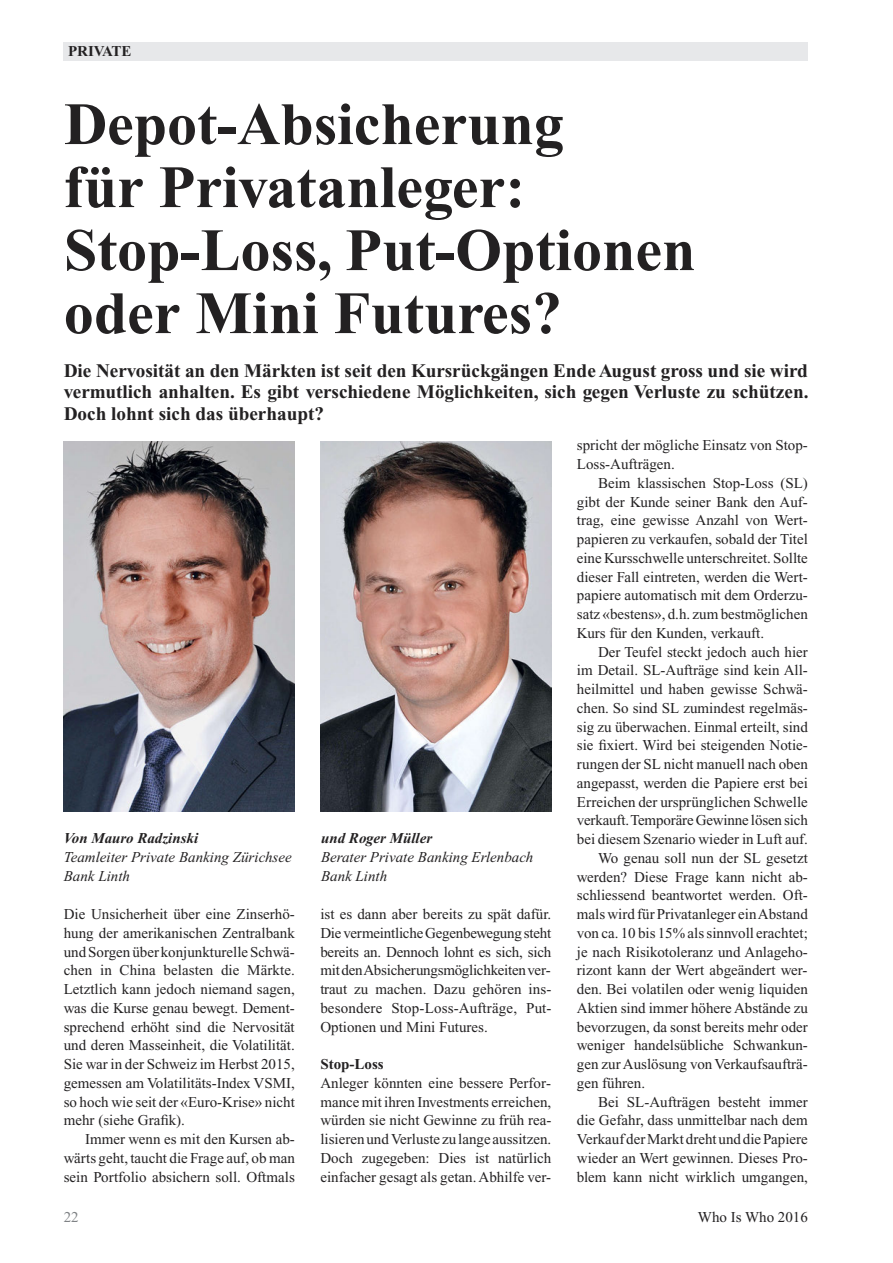
<style>
.page{position:relative;width:893px;height:1263px;background:#fff}
.page>*{position:absolute;margin:0;border:0;box-sizing:border-box;transform-origin:0 0}
.t1{font:700 60px/63px "Times New Roman PS Std";color:#232122}
.t2{font:700 19.2px/21.8px "Times New Roman PS Std";color:#232122;text-align:justify}
.t3{font:15px/18.8px "Times New Roman PS Std";color:#232122;text-align:justify}
.t4{font:italic 15px "Times New Roman PS Std";color:#232122}
.t5{font:italic 700 15px "Times New Roman PS Std";color:#232122}
.t6{font:700 15px "Times New Roman PS Std";color:#232122}
.t7{font:15px "Times New Roman PS Std";color:#7f8285}
</style>
<div class="page">
<div style="left:64px;top:43px;width:744px;height:18px;background:#e7e8ea"></div>
<img style="left:64px;top:442px;width:231px;height:370px">
<img style="left:320px;top:442px;width:231px;height:370px">
<p class="t6" style="left:68px;top:46px;width:65px">PrIvate</p>
<h1 class="t1" style="left:64px;top:99px;width:633px">Depot-absicherung<br>für Privatanleger:<br>Stop-Loss, Put-Optionen oder Mini Futures?</h1>
<p class="t2" style="left:64px;top:361px;width:746px">Die Nervosität an den Märkten ist seit den Kursrückgängen ende august gross und sie wird vermutlich anhalten. es gibt verschiedene Möglichkeiten, sich gegen verluste zu schützen.<br>Doch lohnt sich das überhaupt?</p>
<p class="t5" style="left:64px;top:833px;width:136px">Von Mauro Radzinski</p>
<p class="t5" style="left:321px;top:833px;width:113px">und Roger Müller</p>
<p class="t4" style="left:64px;top:851px;width:229px">Teamleiter Private Banking Zürichsee</p>
<p class="t4" style="left:321px;top:851px;width:214px">Berater Private Banking Erlenbach</p>
<p class="t4" style="left:64px;top:870px;width:68px">Bank Linth</p>
<p class="t4" style="left:321px;top:870px;width:68px">Bank Linth</p>
<p class="t3" style="left:64px;top:906px;width:233px">Die Unsicherheit über eine Zinserhö&shy;hung der amerikanischen Zentralbank und Sorgen über konjunkturelle Schwä&shy;chen in China belasten die Märkte.<br>Letztlich kann jedoch niemand sagen, was die Kurse genau bewegt. Dement&shy;sprechend erhöht sind die Nervosität und deren Masseinheit, die Volatilität.<br>Sie war in der Schweiz im Herbst 2015, gemessen am Volatilitäts-Index VSMI, so hoch wie seit der «Euro-Krise» nicht mehr (siehe Grafik).</p>
<p class="t3" style="left:64px;top:1131px;width:233px;text-indent:21px">Immer wenn es mit den Kursen ab&shy;wärts geht, taucht die Frage auf, ob man sein Portfolio absichern soll. Oftmals</p>
<p class="t3" style="left:320px;top:906px;width:233px">ist es dann aber bereits zu spät dafür.<br>Die vermeintliche Gegenbewegung steht bereits an. Dennoch lohnt es sich, sich mit den Absicherungsmöglichkeiten ver&shy;traut zu machen. Dazu gehören ins - besondere Stop-Loss-Aufträge, Put-Optionen und Mini Futures.</p>
<p class="t6" style="left:320px;top:1059px;width:65px">Stop-Loss</p>
<p class="t3" style="left:320px;top:1075px;width:233px">Anleger könnten eine bessere Perfor&shy;mance mit ihren Investments erreichen, würden sie nicht Gewinne zu früh rea&shy;lisieren und Verluste zu lange aussitzen.<br>Doch zugegeben: Dies ist natürlich einfacher gesagt als getan. Abhilfe ver-</p>
<p class="t3" style="left:577px;top:437px;width:233px">spricht der mögliche Einsatz von Stop-<br>Loss-Aufträgen.</p>
<p class="t3" style="left:577px;top:475px;width:233px;text-indent:21px">Beim klassischen Stop-Loss (SL) gibt der Kunde seiner Bank den Auf&shy;trag, eine gewisse Anzahl von Wert - papieren zu verkaufen, sobald der Titel eine Kursschwelle unterschreitet. Sollte dieser Fall eintreten, werden die Wert&shy;papiere automatisch mit dem Orderzu&shy;satz «bestens», d.h. zum bestmöglichen Kurs für den Kunden, verkauft.</p>
<p class="t3" style="left:598px;top:643px;width:211px">Der Teufel steckt jedoch auch hier</p>
<p class="t3" style="left:577px;top:662px;width:233px">im Detail. SL-Aufträge sind kein All-</p>
<p class="t3" style="left:577px;top:681px;width:233px">heilmittel und haben gewisse Schwä-</p>
<p class="t3" style="left:577px;top:700px;width:233px">chen. So sind SL zumindest regelmäs-</p>
<p class="t3" style="left:577px;top:718px;width:233px">sig zu überwachen. Einmal erteilt, sind</p>
<p class="t3" style="left:577px;top:737px;width:233px">sie fixiert. Wird bei steigenden Notie-</p>
<p class="t3" style="left:577px;top:756px;width:233px">rungen der SL nicht manuell nach oben</p>
<p class="t3" style="left:577px;top:775px;width:233px">angepasst, werden die Papiere erst bei</p>
<p class="t3" style="left:577px;top:793px;width:233px">Erreichen der ursprünglichen Schwelle</p>
<p class="t3" style="left:577px;top:812px;width:233px">verkauft. Temporäre Gewinne lösen sich</p>
<p class="t3" style="left:577px;top:831px;width:233px">bei diesem Szenario wieder in Luft auf.</p>
<p class="t3" style="left:598px;top:850px;width:211px">Wo genau soll nun der SL gesetzt</p>
<p class="t3" style="left:577px;top:868px;width:233px">werden? Diese Frage kann nicht ab-</p>
<p class="t3" style="left:577px;top:887px;width:233px">schliessend beantwortet werden. Oft-</p>
<p class="t3" style="left:577px;top:906px;width:233px">mals wird für Privatanleger ein Abstand</p>
<p class="t3" style="left:577px;top:925px;width:233px">von ca. 10 bis 15% als sinnvoll erachtet;</p>
<p class="t3" style="left:577px;top:943px;width:233px">je nach Risikotoleranz und Anlageho-</p>
<p class="t3" style="left:577px;top:962px;width:232px">rizont kann der Wert abgeändert wer-</p>
<p class="t3" style="left:577px;top:981px;width:233px">den. Bei volatilen oder wenig liquiden</p>
<p class="t3" style="left:577px;top:1000px;width:233px">Aktien sind immer höhere Abstände zu</p>
<p class="t3" style="left:577px;top:1018px;width:233px">bevorzugen, da sonst bereits mehr oder</p>
<p class="t3" style="left:577px;top:1037px;width:233px">weniger handelsübliche Schwankun-</p>
<p class="t3" style="left:577px;top:1056px;width:233px">gen zur Auslösung von Verkaufsaufträ-</p>
<p class="t3" style="left:577px;top:1075px;width:70px">gen führen.</p>
<p class="t3" style="left:598px;top:1093px;width:211px">Bei SL-Aufträgen besteht immer</p>
<p class="t3" style="left:577px;top:1112px;width:233px">die Gefahr, dass unmittelbar nach dem</p>
<p class="t3" style="left:577px;top:1131px;width:233px">Verkauf der Markt dreht und die Papiere</p>
<p class="t3" style="left:577px;top:1150px;width:233px">wieder an Wert gewinnen. Dieses Pro-</p>
<p class="t3" style="left:577px;top:1168px;width:233px">blem kann nicht wirklich umgangen,</p>
<p class="t7" style="left:64px;top:1212px;width:16px">22</p>
<p class="t3" style="left:698px;top:1209px;width:111px">Who Is Who 2016</p>
</div>
